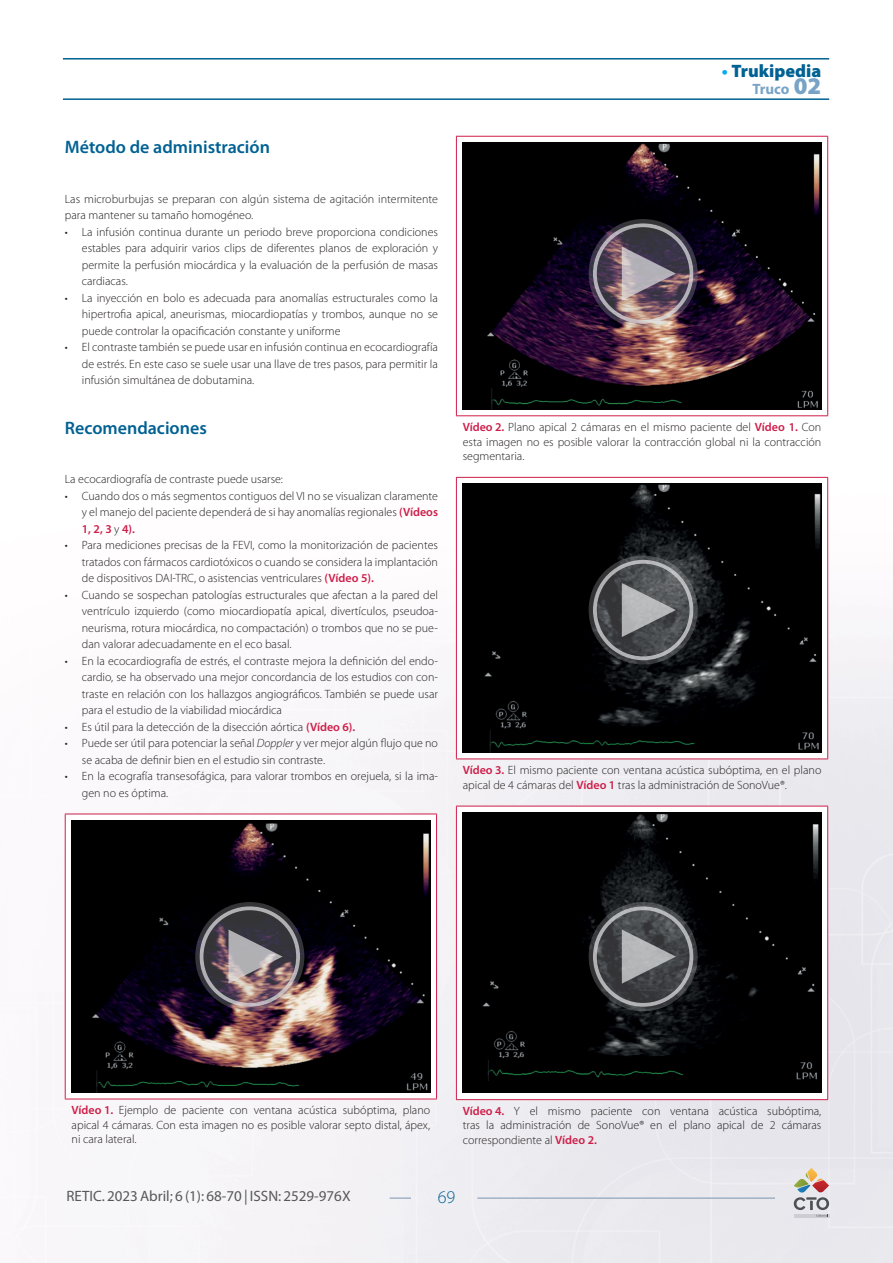
<style>
.page{position:relative;width:893px;height:1263px;background:#fff}
.page>*{position:absolute;margin:0;border:0;box-sizing:border-box;transform-origin:0 0}
._02_Primer_Orden{font:600 18px "Myriad Pro";color:#006193}
.t1{font:900 18px "Myriad Pro";color:#006193}
.t2{font:300 18px "Myriad Pro";color:#006193}
.t3{font:15px "Myriad Pro";color:#57585a}
.t4{font:700 15px "Myriad Pro";letter-spacing:-.005em;color:#78a3c6}
.Pies_video{font:300 12px/16.5px "Myriad Pro";color:#231f20;text-align:justify}
._01_Texto_comun{font:300 12px/16.5px "Myriad Pro";color:#231f20}
.s1{font-weight:600;color:#ce1d49}
.s2{font-style:italic}
.s3{font-weight:700;color:#00aeef}
.s4{font-weight:900;font-size:24px}
</style>
<div class="page">
<img style="left:62px;top:58px;width:831px;height:1205px">
<hr style="left:63px;top:58px;width:766px;height:2px;background:#006193">
<hr style="left:63px;top:98px;width:766px;height:2px;background:#006193">
<hr style="left:477px;top:1198px;width:298px;height:1px;background:#7a94b0">
<svg style="left:390px;top:1198px;width:21px;height:1px"></svg>
<svg style="left:794px;top:1168px;width:35px;height:49px;background:#c7bdb8"></svg>
<div style="left:65px;top:814px;width:372px;height:285px;background:#fff"></div>
<hr style="left:65px;top:814px;width:372px;height:1px;background:#ce1d49">
<hr style="left:65px;top:814px;width:1px;height:285px;background:#ce1d49">
<hr style="left:436px;top:814px;width:1px;height:285px;background:#ce1d49">
<hr style="left:65px;top:1099px;width:372px;height:1px;background:#ce1d49">
<img style="left:71px;top:821px;width:360px;height:271px">
<div style="left:456px;top:136px;width:372px;height:280px;background:#fff"></div>
<hr style="left:456px;top:136px;width:372px;height:1px;background:#ce1d49">
<hr style="left:456px;top:137px;width:1px;height:278px;background:#ce1d49">
<hr style="left:827px;top:137px;width:1px;height:278px;background:#ce1d49">
<hr style="left:456px;top:415px;width:372px;height:1px;background:#ce1d49">
<img style="left:462px;top:143px;width:360px;height:266px">
<div style="left:456px;top:477px;width:372px;height:282px;background:#fff"></div>
<hr style="left:456px;top:477px;width:372px;height:1px;background:#ce1d49">
<hr style="left:456px;top:478px;width:1px;height:280px;background:#ce1d49">
<hr style="left:827px;top:478px;width:1px;height:280px;background:#ce1d49">
<hr style="left:456px;top:758px;width:372px;height:1px;background:#ce1d49">
<img style="left:462px;top:484px;width:360px;height:268px">
<div style="left:456px;top:806px;width:372px;height:294px;background:#fff"></div>
<hr style="left:456px;top:806px;width:372px;height:1px;background:#ce1d49">
<hr style="left:456px;top:806px;width:1px;height:293px;background:#ce1d49">
<hr style="left:827px;top:806px;width:1px;height:293px;background:#ce1d49">
<hr style="left:456px;top:1099px;width:372px;height:1px;background:#ce1d49">
<div style="left:462px;top:812px;width:360px;height:281px;background:#000"></div>
<img style="left:482px;top:814px;width:337px;height:266px">
<img style="left:589px;top:219px;width:109px;height:109px">
<svg style="left:589px;top:555px;width:109px;height:109px;background:#545658"></svg>
<svg style="left:589px;top:902px;width:109px;height:109px;background:#4e5052"></svg>
<img style="left:195px;top:902px;width:109px;height:109px">
<p class="_02_Primer_Orden" style="left:65px;top:136px;width:207px">Método de administración</p>
<p class="_01_Texto_comun" style="left:65px;top:190px;width:375px">Las microburbujas se preparan con algún sistema de agitación intermitente para mantener su tamaño homogéneo.</p>
<p class="Pies_video" style="left:82px;top:223px;width:358px;text-indent:-17px">• La infusión continua durante un periodo breve proporciona condiciones estables para adquirir varios clips de diferentes planos de exploración y permite la perfusión miocárdica y la evaluación de la perfusión de masas cardiacas.</p>
<p class="Pies_video" style="left:82px;top:289px;width:358px;text-indent:-17px">• La inyección en bolo es adecuada para anomalías estructurales como la hipertrofia apical, aneurismas, miocardiopatías y trombos, aunque no se puede controlar la opacificación constante y uniforme</p>
<p class="Pies_video" style="left:82px;top:339px;width:358px;text-indent:-17px">• El contraste también se puede usar en infusión continua en ecocardiografía de estrés. En este caso se suele usar una llave de tres pasos, para permitir la infusión simultánea de dobutamina.</p>
<p class="_02_Primer_Orden" style="left:65px;top:416px;width:144px">Recomendaciones</p>
<p class="_01_Texto_comun" style="left:65px;top:471px;width:220px">La ecocardiografía de contraste puede usarse:</p>
<p class="Pies_video" style="left:82px;top:487px;width:358px;text-indent:-17px">• Cuando dos o más segmentos contiguos del VI no se visualizan claramente y el manejo del paciente dependerá de si hay anomalías regionales <span class="s1">(Vídeos 1, 2, 3</span> y <span class="s1">4).</span></p>
<p class="Pies_video" style="left:82px;top:537px;width:358px;text-indent:-17px">• Para mediciones precisas de la FEVI, como la monitorización de pacientes tratados con fármacos cardiotóxicos o cuando se considera la implantación de dispositivos DAI-TRC, o asistencias ventriculares <span class="s1">(Vídeo 5).</span></p>
<p class="Pies_video" style="left:82px;top:586px;width:358px;text-indent:-17px">• Cuando se sospechan patologías estructurales que afectan a la pared del ventrículo izquierdo (como miocardiopatía apical, divertículos, pseudoa&shy;neurisma, rotura miocárdica, no compactación) o trombos que no se pue&shy;dan valorar adecuadamente en el eco basal.</p>
<p class="Pies_video" style="left:82px;top:652px;width:358px;text-indent:-17px">• En la ecocardiografía de estrés, el contraste mejora la definición del endo&shy;cardio, se ha observado una mejor concordancia de los estudios con con&shy;traste en relación con los hallazgos angiográficos. También se puede usar para el estudio de la viabilidad miocárdica</p>
<p class="Pies_video" style="left:65px;top:718px;width:292px">• Es útil para la detección de la disección aórtica <span class="s1">(Vídeo 6).</span></p>
<p class="Pies_video" style="left:82px;top:735px;width:358px;text-indent:-17px">• Puede ser útil para potenciar la señal <span class="s2">Doppler</span> y ver mejor algún flujo que no se acaba de definir bien en el estudio sin contraste.</p>
<p class="Pies_video" style="left:82px;top:768px;width:358px;text-indent:-17px">• En la ecografía transesofágica, para valorar trombos en orejuela, si la ima&shy;gen no es óptima.</p>
<h1 class="t1" style="left:722px;top:60px;width:101px"><span class="s3">•</span> Trukipedia</h1>
<p class="t4" style="left:752px;top:79px;width:70px">Truco <span class="s4">02</span></p>
<p class="Pies_video" style="left:463px;top:420px;width:360px;line-height:14.4px"><span class="s1">Vídeo 2.</span> Plano apical 2 cámaras en el mismo paciente del <span class="s1">Vídeo 1.</span> Con esta imagen no es posible valorar la contracción global ni la contracción segmentaria.</p>
<p class="Pies_video" style="left:463px;top:763px;width:360px;line-height:14.4px"><span class="s1">Vídeo 3.</span> El mismo paciente con ventana acústica subóptima, en el plano apical de 4 cámaras del <span class="s1">Vídeo 1</span> tras la administración de SonoVue®.</p>
<p class="Pies_video" style="left:72px;top:1103px;width:360px;line-height:14.4px"><span class="s1">Vídeo 1.</span> Ejemplo de paciente con ventana acústica subóptima, plano apical 4 cámaras. Con esta imagen no es posible valorar septo distal, ápex, ni cara lateral.</p>
<p class="Pies_video" style="left:463px;top:1104px;width:360px;line-height:14.4px"><span class="s1">Vídeo 4.</span> Y el mismo paciente con ventana acústica subóptima, tras la administración de SonoVue® en el plano apical de 2 cámaras correspondiente al <span class="s1">Vídeo 2.</span></p>
<p class="t3" style="left:66px;top:1187px;width:286px">RETIC. 2023 Abril; 6 (1): 68-70 | ISSN: 2529-976X</p>
<h1 class="t2" style="left:438px;top:1187px;width:19px">69</h1>
</div>
